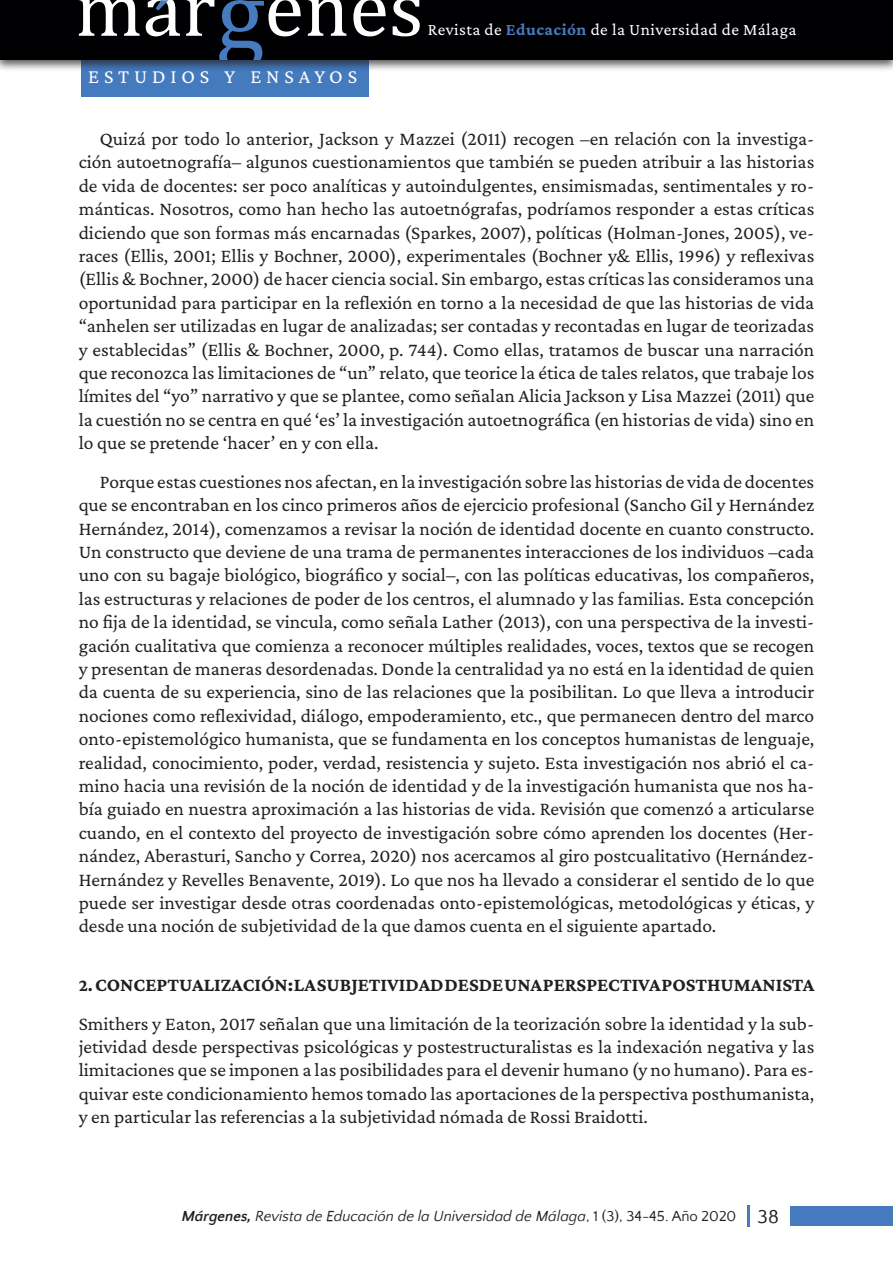
<style>
.page{position:relative;width:893px;height:1263px;background:#fff}
.page>*{position:absolute;margin:0;border:0;box-sizing:border-box;transform-origin:0 0}
.t1{font:20.25px "Crimson Pro";letter-spacing:.24em;color:#fff}
.t2{font:19.5px/23.4px "Crimson Pro";color:#231f20;text-align:justify}
.t3{font:17.25px "Crimson Pro";letter-spacing:.025em;color:#fff}
.t4{font:italic 15px "Quattrocento Sans";color:#231f20}
.s1{font-weight:700;color:#477bbf}
.s2{font-weight:700;font-size:18px}
.s3{font-weight:700}
.s4{font-style:normal}
.s5{font-style:normal;font-size:19.5px}
</style>
<div class="page">
<div style="left:81px;top:55px;width:288px;height:42px;background:#447abe"></div>
<div style="left:0;top:0;width:893px;height:72px;background:#231f20;opacity:.75"></div>
<div style="left:0;top:0;width:893px;height:60px;background:#000003"></div>
<svg style="left:78px;top:0;width:62px;height:36px"></svg>
<svg style="left:307px;top:0;width:39px;height:36px"></svg>
<svg style="left:353px;top:0;width:33px;height:36px"></svg>
<svg style="left:393px;top:0;width:27px;height:36px"></svg>
<svg style="left:146px;top:0;width:155px;height:59px"></svg>
<hr style="left:747px;top:1205px;width:3px;height:22px;background:#477bbf">
<div style="left:791px;top:1206px;width:102px;height:20px;background:#477bbf"></div>
<p class="t1" style="left:88px;top:64px;width:270px">ESTUDIOS Y ENSAYOS</p>
<p class="t3" style="left:428px;top:18px;width:370px">Revista de <span class="s1">Educación</span> de la Universidad de Málaga</p>
<p class="t2" style="left:79px;top:127px;width:737px;text-indent:21px">Quizá por todo lo anterior, Jackson y Mazzei (2011) recogen –en relación con la investiga&shy;ción autoetnografía– algunos cuestionamientos que también se pueden atribuir a las historias de vida de docentes: ser poco analíticas y autoindulgentes, ensimismadas, sentimentales y ro&shy;mánticas. Nosotros, como han hecho las autoetnógrafas, podríamos responder a estas críticas diciendo que son formas más encarnadas (Sparkes, 2007), políticas (Holman-Jones, 2005), ve&shy;races (Ellis, 2001; Ellis y Bochner, 2000), experimentales (Bochner y&amp; Ellis, 1996) y reflexivas (Ellis &amp; Bochner, 2000) de hacer ciencia social. Sin embargo, estas críticas las consideramos una oportunidad para participar en la reflexión en torno a la necesidad de que las historias de vida “anhelen ser utilizadas en lugar de analizadas; ser contadas y recontadas en lugar de teorizadas y establecidas” (Ellis &amp; Bochner, 2000, p. 744). Como ellas, tratamos de buscar una narración que reconozca las limitaciones de “un” relato, que teorice la ética de tales relatos, que trabaje los límites del “yo” narrativo y que se plantee, como señalan Alicia Jackson y Lisa Mazzei (2011) que la cuestión no se centra en qué ‘es’ la investigación autoetnográfica (en historias de vida) sino en lo que se pretende ‘hacer’ en y con ella.</p>
<p class="t2" style="left:79px;top:469px;width:737px;text-indent:21px">Porque estas cuestiones nos afectan, en la investigación sobre las historias de vida de docentes que se encontraban en los cinco primeros años de ejercicio profesional (Sancho Gil y Hernández Hernández, 2014), comenzamos a revisar la noción de identidad docente en cuanto constructo.<br>Un constructo que deviene de una trama de permanentes interacciones de los individuos –cada uno con su bagaje biológico, biográfico y social–, con las políticas educativas, los compañeros, las estructuras y relaciones de poder de los centros, el alumnado y las familias. Esta concepción no fija de la identidad, se vincula, como señala Lather (2013), con una perspectiva de la investi&shy;gación cualitativa que comienza a reconocer múltiples realidades, voces, textos que se recogen y presentan de maneras desordenadas. Donde la centralidad ya no está en la identidad de quien da cuenta de su experiencia, sino de las relaciones que la posibilitan. Lo que lleva a introducir nociones como reflexividad, diálogo, empoderamiento, etc., que permanecen dentro del marco onto-epistemológico humanista, que se fundamenta en los conceptos humanistas de lenguaje, realidad, conocimiento, poder, verdad, resistencia y sujeto. Esta investigación nos abrió el ca&shy;mino hacia una revisión de la noción de identidad y de la investigación humanista que nos ha&shy;bía guiado en nuestra aproximación a las historias de vida. Revisión que comenzó a articularse cuando, en el contexto del proyecto de investigación sobre cómo aprenden los docentes (Her&shy;nández, Aberasturi, Sancho y Correa, 2020) nos acercamos al giro postcualitativo (Hernández-Hernández y Revelles Benavente, 2019). Lo que nos ha llevado a considerar el sentido de lo que puede ser investigar desde otras coordenadas onto-epistemológicas, metodológicas y éticas, y desde una noción de subjetividad de la que damos cuenta en el siguiente apartado.</p>
<p class="t2" style="left:79px;top:965px;width:737px;line-height:38.4px"><span class="s2">2.</span><span class="s3">CONCEPTUALIZACIÓN: LA SUBJETIVIDAD DESDE UNA PERSPECTIVA POSTHUMANISTA<br></span>Smithers y Eaton, 2017 señalan que una limitación de la teorización sobre la identidad y la sub-</p>
<p class="t2" style="left:79px;top:1034px;width:737px">jetividad desde perspectivas psicológicas y postestructuralistas es la indexación negativa y las limitaciones que se imponen a las posibilidades para el devenir humano (y no humano). Para es&shy;quivar este condicionamiento hemos tomado las aportaciones de la perspectiva posthumanista, y en particular las referencias a la subjetividad nómada de Rossi Braidotti.</p>
<p class="t4" style="left:182px;top:1208px;width:598px"><span class="s3">Márgenes,</span> Revista de Educación de la Universidad de Málaga<span class="s4">, 1 (3), 34-45. Año 2020</span> <span class="s5">38</span></p>
</div>
